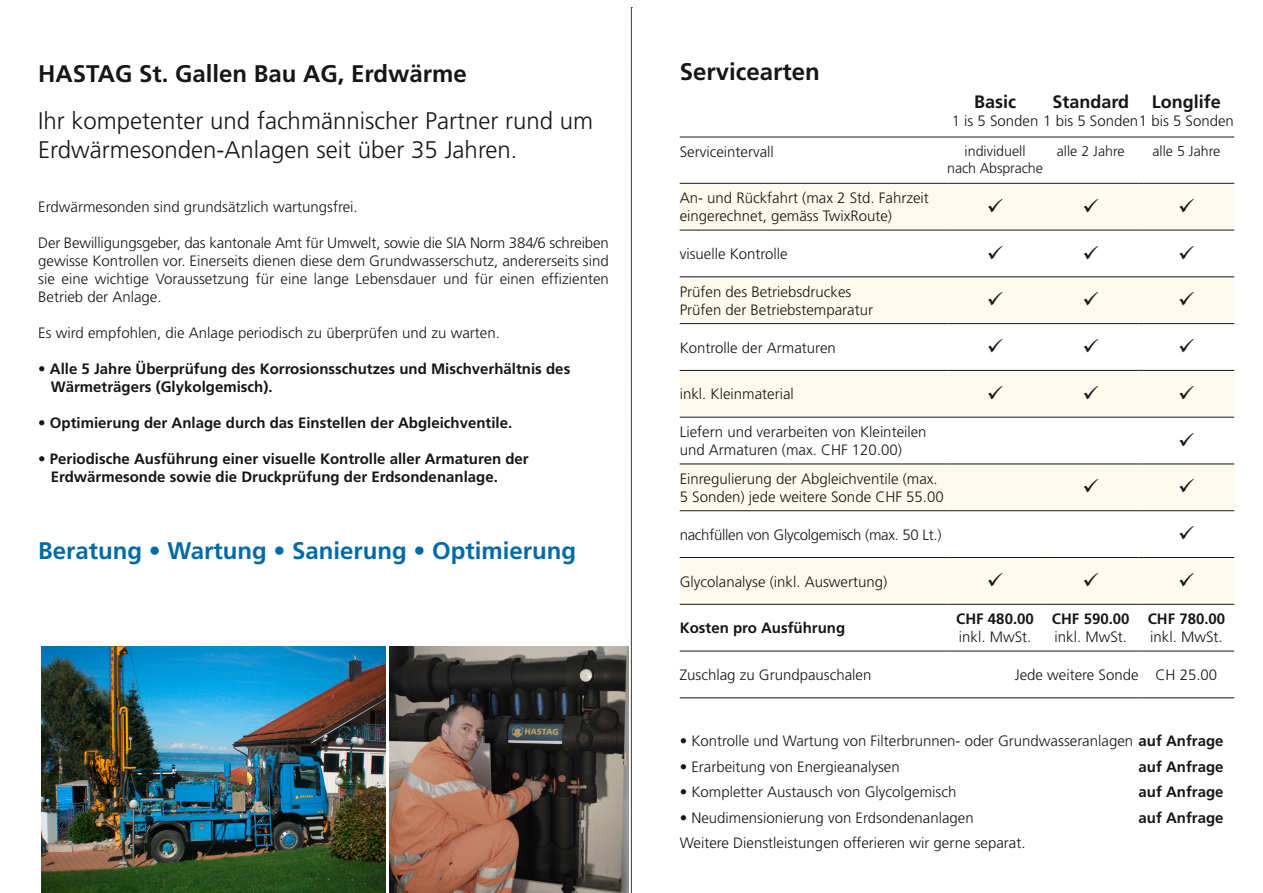
<style>
.page{position:relative;width:1263px;height:893px;background:#fff}
.page>*{position:absolute;margin:0;border:0;box-sizing:border-box;transform-origin:0 0}
.t1{font:300 24px/28.8px "Frutiger LT";color:#151616}
.t2{font:700 24px "Frutiger LT";color:#151616}
.t3{font:700 24px "Frutiger LT";color:#006aa7}
.t4{font:700 18px "Frutiger LT";color:#151616}
.t5{font:300 15px/18px "Frutiger LT";color:#151616}
.t6{font:700 15px/18px "Frutiger LT";color:#151616}
.t7{font:300 15px "Frutiger LT";letter-spacing:-.02em;color:#151616}
.t8{font:300 14.25px/17.1px "Frutiger LT";color:#151616;text-align:center}
.s1{font-weight:700}
</style>
<div class="page">
<svg style="left:680px;top:511px;width:554px;height:93px;fill:#fffaed"></svg>
<svg style="left:680px;top:698px;width:554px;height:1px"></svg>
<hr style="left:680px;top:651px;width:267px;height:1px;background:#151616">
<hr style="left:947px;top:651px;width:96px;height:1px;background:#151616">
<hr style="left:1043px;top:651px;width:95px;height:1px;background:#151616">
<hr style="left:1138px;top:651px;width:96px;height:1px;background:#151616">
<hr style="left:680px;top:557px;width:267px;height:1px;background:#151616">
<hr style="left:947px;top:557px;width:96px;height:1px;background:#151616">
<hr style="left:1043px;top:557px;width:95px;height:1px;background:#151616">
<hr style="left:1138px;top:557px;width:96px;height:1px;background:#151616">
<hr style="left:680px;top:604px;width:267px;height:1px;background:#151616">
<hr style="left:947px;top:604px;width:96px;height:1px;background:#151616">
<hr style="left:1043px;top:604px;width:95px;height:1px;background:#151616">
<hr style="left:1138px;top:604px;width:96px;height:1px;background:#151616">
<hr style="left:680px;top:697px;width:267px;height:1px;background:#151616">
<hr style="left:947px;top:697px;width:96px;height:1px;background:#151616">
<hr style="left:1043px;top:697px;width:95px;height:1px;background:#151616">
<hr style="left:1138px;top:697px;width:96px;height:1px;background:#151616">
<svg style="left:631px;top:7px;width:1px;height:886px"></svg>
<img style="left:390px;top:646px;width:239px;height:247px">
<img style="left:41px;top:646px;width:345px;height:247px">
<svg style="left:680px;top:136px;width:554px;height:375px"></svg>
<svg style="left:1180px;top:526px;width:14px;height:14px"></svg>
<svg style="left:988px;top:573px;width:14px;height:13px"></svg>
<svg style="left:1084px;top:573px;width:14px;height:13px"></svg>
<svg style="left:1180px;top:573px;width:14px;height:13px"></svg>
<h1 class="t2" style="left:38px;top:60px;width:430px">HASTAG St. Gallen Bau AG, Erdwärme</h1>
<h1 class="t1" style="left:38px;top:107px;width:556px">Ihr kompetenter und fachmännischer Partner rund um<br>Erdwärmesonden-Anlagen seit über 35 Jahren.</h1>
<p class="t5" style="left:38px;top:198px;width:321px">Erdwärmesonden sind grundsätzlich wartungsfrei.</p>
<p class="t5" style="left:38px;top:234px;width:572px;text-align:justify">Der Bewilligungsgeber, das kantonale Amt für Umwelt, sowie die SIA Norm 384/6 schreiben gewisse Kontrollen vor. Einerseits dienen diese dem Grundwasserschutz, andererseits sind sie eine wichtige Voraussetzung für eine lange Lebensdauer und für einen effizienten Betrieb der Anlage.</p>
<p class="t5" style="left:38px;top:324px;width:463px">Es wird empfohlen, die Anlage periodisch zu überprüfen und zu warten.</p>
<p class="t6" style="left:51px;top:360px;width:521px;text-indent:-13px">• Alle 5 Jahre Überprüfung des Korrosionsschutzes und Mischverhältnis des<br>Wärmeträgers (Glykolgemisch).</p>
<p class="t6" style="left:38px;top:414px;width:475px">• Optimierung der Anlage durch das Einstellen der Abgleichventile.</p>
<p class="t6" style="left:51px;top:450px;width:479px;text-indent:-13px">• Periodische Ausführung einer visuelle Kontrolle aller Armaturen der<br>Erdwärmesonde sowie die Druckprüfung der Erdsondenanlage.</p>
<h1 class="t3" style="left:38px;top:537px;width:539px">Beratung • Wartung • Sanierung • Optimierung</h1>
<h1 class="t2" style="left:680px;top:58px;width:142px">Servicearten</h1>
<p class="t4" style="left:1052px;top:91px;width:78px">Standard</p>
<p class="t4" style="left:1152px;top:91px;width:71px">Longlife</p>
<p class="t4" style="left:974px;top:91px;width:43px">Basic</p>
<p class="t5" style="left:952px;top:112px;width:284px">1 is 5 Sonden 1 bis 5 Sonden1 bis 5 Sonden</p>
<p class="t5" style="left:680px;top:143px;width:96px">Serviceintervall</p>
<p class="t8" style="left:947px;top:143px;width:97px">individuell<br>nach Absprache</p>
<p class="t8" style="left:1057px;top:143px;width:69px">alle 2 Jahre</p>
<p class="t8" style="left:1152px;top:143px;width:69px">alle 5 Jahre</p>
<p class="t5" style="left:680px;top:189px;width:251px">An- und Rückfahrt (max 2 Std. Fahrzeit eingerechnet, gemäss TwixRoute)</p>
<p class="t5" style="left:680px;top:245px;width:110px">visuelle Kontrolle</p>
<p class="t5" style="left:680px;top:283px;width:195px">Prüfen des Betriebsdruckes<br>Prüfen der Betriebstemparatur</p>
<p class="t5" style="left:680px;top:339px;width:158px">Kontrolle der Armaturen</p>
<p class="t5" style="left:680px;top:385px;width:116px">inkl. Kleinmaterial</p>
<p class="t5" style="left:680px;top:423px;width:248px">Liefern und verarbeiten von Kleinteilen und Armaturen (max. CHF 120.00)</p>
<p class="t5" style="left:680px;top:470px;width:265px">Einregulierung der Abgleichventile (max.<br>5 Sonden) jede weitere Sonde CHF 55.00</p>
<p class="t7" style="left:680px;top:526px;width:263px">nachfüllen von Glycolgemisch (max. 50 Lt.)</p>
<p class="t5" style="left:680px;top:573px;width:209px">Glycolanalyse (inkl. Auswertung)</p>
<p class="t6" style="left:680px;top:619px;width:167px">Kosten pro Ausführung</p>
<p class="t6" style="left:956px;top:610px;width:79px">CHF 480.00</p>
<p class="t5" style="left:959px;top:628px;width:74px">inkl. MwSt.</p>
<p class="t6" style="left:1052px;top:610px;width:79px">CHF 590.00</p>
<p class="t5" style="left:1054px;top:628px;width:74px">inkl. MwSt.</p>
<p class="t6" style="left:1148px;top:610px;width:79px">CHF 780.00</p>
<p class="t5" style="left:1150px;top:628px;width:74px">inkl. MwSt.</p>
<p class="t5" style="left:680px;top:666px;width:193px">Zuschlag zu Grundpauschalen</p>
<p class="t5" style="left:1015px;top:666px;width:204px">Jede weitere Sonde CH 25.00</p>
<p class="t5" style="left:680px;top:732px;width:545px">• Kontrolle und Wartung von Filterbrunnen- oder Grundwasseranlagen <span class="s1">auf Anfrage</span></p>
<p class="t5" style="left:680px;top:757px;width:222px">• Erarbeitung von Energieanalysen</p>
<p class="t6" style="left:1138px;top:757px;width:87px">auf Anfrage</p>
<p class="t5" style="left:680px;top:783px;width:278px">• Kompletter Austausch von Glycolgemisch</p>
<p class="t6" style="left:1138px;top:783px;width:87px">auf Anfrage</p>
<p class="t5" style="left:680px;top:809px;width:295px">• Neudimensionierung von Erdsondenanlagen</p>
<p class="t6" style="left:1138px;top:808px;width:87px">auf Anfrage</p>
<p class="t5" style="left:680px;top:834px;width:347px">Weitere Dienstleistungen offerieren wir gerne separat.</p>
</div>
